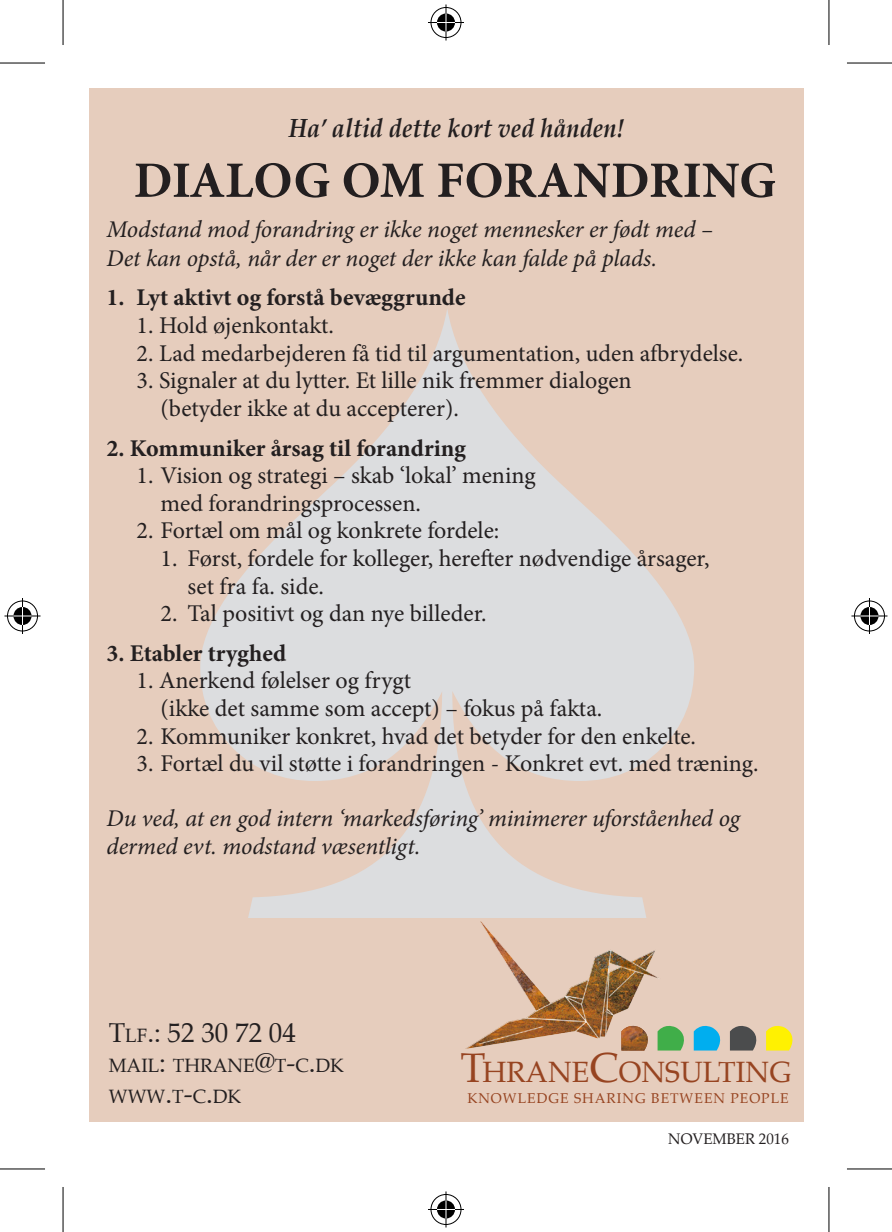
<style>
.page{position:relative;width:892px;height:1232px;background:#fff}
.page>*{position:absolute;margin:0;border:0;box-sizing:border-box;transform-origin:0 0}
.t1{font:110.1px "Zapf Dingbats ITC";color:#dcdddf}
.t2{font:700 51px "Minion Pro";color:#231f20}
.t3{font:28.8px "Palatino";color:#974421}
.t4{font:27px "Palatino";color:#231f20}
.t5{font:italic 700 26.1px "Palatino";color:#231f20;scale:.9 1}
.t6{font:24px "Minion Pro";color:#231f20}
.t7{font:italic 24px/27.6px "Minion Pro";letter-spacing:-.005em;color:#231f20}
.t8{font:700 24px "Minion Pro";color:#231f20}
.t9{font:18.9px "Palatino";color:#231f20}
.t10{font:15px "Palatino";color:#231f20}
.t11{font:13.8px "Palatino";letter-spacing:.07em;color:#974421}
.s1{font-size:18.9px}
.s2{font-size:27px}
.s3{font-size:41.1px}
</style>
<div class="page">
<div style="left:89px;top:89px;width:714px;height:1033px;background:#e6cdbd"></div>
<svg style="left:200px;top:309px;width:494px;height:609px;fill:#dcdddf"></svg>
<img style="left:465px;top:921px;width:194px;height:128px">
<svg style="left:621px;top:1022px;width:172px;height:28px"></svg>
<svg style="left:829px;top:0;width:1px;height:45px"></svg>
<svg style="left:829px;top:1187px;width:1px;height:45px"></svg>
<hr style="left:0;top:62px;width:45px;height:2px;background:#000">
<hr style="left:846px;top:62px;width:45px;height:2px;background:#000">
<hr style="left:0;top:1168px;width:45px;height:1px;background:#000">
<hr style="left:846px;top:1168px;width:45px;height:1px;background:#000">
<hr style="left:62px;top:0;width:2px;height:45px;background:#000">
<hr style="left:62px;top:1187px;width:2px;height:45px;background:#000">
<hr style="left:828px;top:0;width:1px;height:45px;background:#000">
<hr style="left:828px;top:1187px;width:1px;height:45px;background:#000">
<div style="left:429px;top:6px;width:34px;height:33px;border:4px solid #fff;border-radius:50%"></div>
<hr style="left:428px;top:21px;width:36px;height:3px;background:#fff">
<svg style="left:444px;top:5px;width:4px;height:36px"></svg>
<div style="left:435px;top:12px;width:22px;height:21px;border:4px solid #fff;border-radius:50%"></div>
<div style="left:430px;top:7px;width:31px;height:31px;border:1px solid #000;border-radius:50%"></div>
<hr style="left:428px;top:22px;width:36px;height:1px;background:#000">
<hr style="left:445px;top:5px;width:1px;height:36px;background:#000">
<svg style="left:437px;top:14px;width:18px;height:18px"></svg>
<div style="left:429px;top:1192px;width:34px;height:34px;border:4px solid #fff;border-radius:50%"></div>
<hr style="left:428px;top:1207px;width:36px;height:4px;background:#fff">
<svg style="left:444px;top:1191px;width:4px;height:36px"></svg>
<div style="left:435px;top:1198px;width:22px;height:22px;border:4px solid #fff;border-radius:50%"></div>
<div style="left:430px;top:1194px;width:31px;height:30px;border:1px solid #000;border-radius:50%"></div>
<hr style="left:428px;top:1209px;width:36px;height:1px;background:#000">
<hr style="left:445px;top:1191px;width:1px;height:36px;background:#000">
<svg style="left:437px;top:1200px;width:18px;height:18px"></svg>
<div style="left:6px;top:599px;width:33px;height:34px;border:4px solid #fff;border-radius:50%"></div>
<svg style="left:4px;top:614px;width:36px;height:4px"></svg>
<hr style="left:21px;top:598px;width:3px;height:36px;background:#fff">
<div style="left:12px;top:605px;width:21px;height:22px;border:4px solid #fff;border-radius:50%"></div>
<div style="left:7px;top:600px;width:31px;height:31px;border:1px solid #000;border-radius:50%"></div>
<hr style="left:4px;top:615px;width:36px;height:1px;background:#000">
<hr style="left:22px;top:598px;width:1px;height:36px;background:#000">
<svg style="left:14px;top:607px;width:18px;height:18px"></svg>
<div style="left:852px;top:599px;width:34px;height:34px;border:4px solid #fff;border-radius:50%"></div>
<svg style="left:851px;top:614px;width:36px;height:4px"></svg>
<svg style="left:867px;top:598px;width:4px;height:36px"></svg>
<div style="left:858px;top:605px;width:22px;height:22px;border:4px solid #fff;border-radius:50%"></div>
<div style="left:853px;top:600px;width:31px;height:31px;border:1px solid #000;border-radius:50%"></div>
<hr style="left:851px;top:615px;width:36px;height:1px;background:#000">
<hr style="left:868px;top:598px;width:1px;height:36px;background:#000">
<svg style="left:860px;top:607px;width:18px;height:18px"></svg>
<p class="t5" style="left:289px;top:107px;width:374px">Ha’ altid dette kort ved hånden!</p>
<p class="t2" style="left:134px;top:145px;width:644px">DIALOG OM FORANDRING</p>
<p class="t7" style="left:107px;top:216px;width:608px">Modstand mod forandring er ikke noget mennesker er født med –</p>
<p class="t7" style="left:107px;top:244px;width:552px">Det kan opstå, når der er noget der ikke kan falde på plads.</p>
<p class="t8" style="left:107px;top:281px;width:360px">1. Lyt aktivt og forstå bevæggrunde</p>
<p class="t6" style="left:137px;top:309px;width:199px">1. Hold øjenkontakt.</p>
<p class="t6" style="left:137px;top:337px;width:608px">2. Lad medarbejderen få tid til argumentation, uden afbrydelse.</p>
<p class="t6" style="left:137px;top:364px;width:496px">3. Signaler at du lytter. Et lille nik fremmer dialogen</p>
<p class="t6" style="left:161px;top:392px;width:299px">(betyder ikke at du accepterer).</p>
<p class="t8" style="left:107px;top:431px;width:361px">2. Kommuniker årsag til forandring</p>
<p class="t6" style="left:137px;top:459px;width:400px">1. Vision og strategi – skab ‘lokal’ mening</p>
<p class="t6" style="left:161px;top:487px;width:262px">med forandringsprocessen.</p>
<p class="t6" style="left:137px;top:514px;width:364px">2. Fortæl om mål og konkrete fordele:</p>
<p class="t6" style="left:161px;top:542px;width:550px">1. Først, fordele for kolleger, herefter nødvendige årsager,</p>
<p class="t6" style="left:188px;top:570px;width:138px">set fra fa. side.</p>
<p class="t6" style="left:161px;top:597px;width:327px">2. Tal positivt og dan nye billeder.</p>
<p class="t8" style="left:107px;top:636px;width:181px">3. Etabler tryghed</p>
<p class="t6" style="left:137px;top:664px;width:276px">1. Anerkend følelser og frygt</p>
<p class="t6" style="left:161px;top:692px;width:443px">(ikke det samme som accept) – fokus på fakta.</p>
<p class="t6" style="left:137px;top:720px;width:561px">2. Kommuniker konkret, hvad det betyder for den enkelte.</p>
<p class="t6" style="left:137px;top:747px;width:623px">3. Fortæl du vil støtte i forandringen - Konkret evt. med træning.</p>
<p class="t7" style="left:107px;top:805px;width:635px">Du ved, at en god intern ‘markedsføring’ minimerer uforståenhed og dermed evt. modstand væsentligt.</p>
<p class="t1" style="left:137px;top:480px;width:298px">♠♣♥♦</p>
<p class="t4" style="left:109px;top:1010px;width:189px">T<span class="s1">LF</span>.: 52 30 72 04</p>
<p class="t9" style="left:109px;top:1050px;width:237px">MAIL<span class="s2">:</span> THRANE<span class="s2">@</span>T<span class="s2">-</span>C<span class="s2">.</span>DK</p>
<p class="t9" style="left:109px;top:1080px;width:134px">WWW<span class="s2">.</span>T<span class="s2">-</span>C<span class="s2">.</span>DK</p>
<p class="t3" style="left:460px;top:1048px;width:332px"><span class="s3">T</span>HRANE<span class="s3">C</span>ONSULTING</p>
<p class="t11" style="left:467px;top:1086px;width:323px">KNOWLEDGE SHARING BETWEEN PEOPLE</p>
<p class="t10" style="left:668px;top:1126px;width:122px">NOVEMBER 2016</p>
</div>
